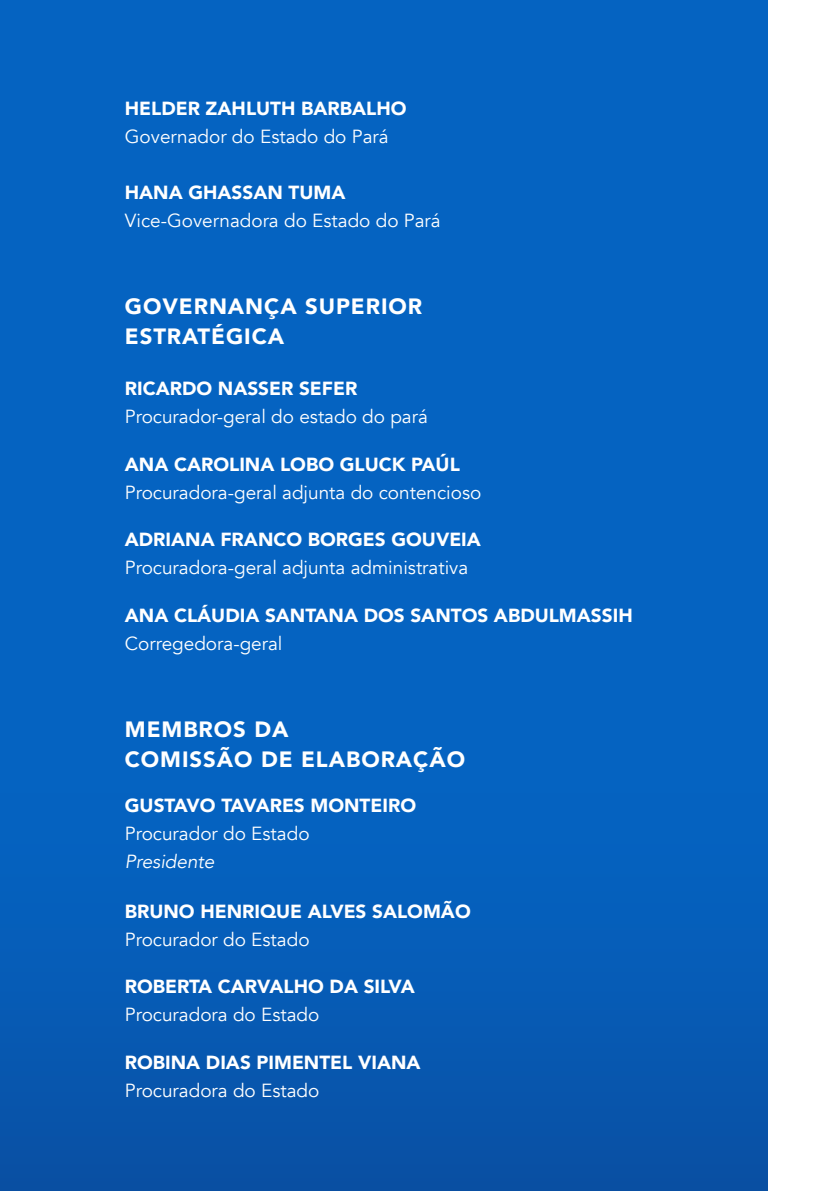
<style>
.page{position:relative;width:840px;height:1191px;background:#fff}
.page>*{position:absolute;margin:0;border:0;box-sizing:border-box;transform-origin:0 0}
.t1{font:900 22.2px/30px "Avenir";letter-spacing:.04em;color:#fff}
.t2{font:19px "Avenir";color:#fff}
.t3{font:900 19px "Avenir";color:#fff}
.t4{font:italic 19px "Avenir";color:#fff}
</style>
<div class="page">
<div style="left:0;top:0;width:767px;height:1191px;background:#0563c1"></div>
<div style="left:0;top:746px;width:767px;height:445px;background:linear-gradient(to bottom,#0466c6,#0951a5)"></div>
<p class="t3" style="left:125px;top:92px;width:283px">HELDER ZAHLUTH BARBALHO</p>
<p class="t2" style="left:125px;top:125px;width:265px">Governador do Estado do Pará</p>
<p class="t3" style="left:125px;top:176px;width:222px">HANA GHASSAN TUMA</p>
<p class="t2" style="left:125px;top:209px;width:317px">Vice-Governadora do Estado do Pará</p>
<p class="t1" style="left:125px;top:291px;width:299px">GOVERNANÇA SUPERIOR<br>ESTRATÉGICA</p>
<p class="t3" style="left:125px;top:372px;width:234px">RICARDO NASSER SEFER</p>
<p class="t2" style="left:125px;top:405px;width:304px">Procurador-geral do estado do pará</p>
<p class="t3" style="left:125px;top:447px;width:336px">ANA CAROLINA LOBO GLUCK PAÚL</p>
<p class="t2" style="left:125px;top:481px;width:358px">Procuradora-geral adjunta do contencioso</p>
<p class="t3" style="left:125px;top:523px;width:357px">ADRIANA FRANCO BORGES GOUVEIA</p>
<p class="t2" style="left:125px;top:556px;width:345px">Procuradora-geral adjunta administrativa</p>
<p class="t3" style="left:125px;top:599px;width:509px">ANA CLÁUDIA SANTANA DOS SANTOS ABDULMASSIH</p>
<p class="t2" style="left:125px;top:632px;width:159px">Corregedora-geral</p>
<p class="t1" style="left:125px;top:713px;width:341px">MEMBROS DA<br>COMISSÃO DE ELABORAÇÃO</p>
<p class="t3" style="left:125px;top:789px;width:292px">GUSTAVO TAVARES MONTEIRO</p>
<p class="t2" style="left:125px;top:822px;width:186px">Procurador do Estado</p>
<p class="t4" style="left:125px;top:850px;width:91px">Presidente</p>
<p class="t3" style="left:125px;top:894px;width:347px">BRUNO HENRIQUE ALVES SALOMÃO</p>
<p class="t2" style="left:125px;top:927px;width:186px">Procurador do Estado</p>
<p class="t3" style="left:125px;top:970px;width:291px">ROBERTA CARVALHO DA SILVA</p>
<p class="t2" style="left:125px;top:1003px;width:196px">Procuradora do Estado</p>
<p class="t3" style="left:125px;top:1045px;width:297px">ROBINA DIAS PIMENTEL VIANA</p>
<p class="t2" style="left:125px;top:1078px;width:196px">Procuradora do Estado</p>
</div>
